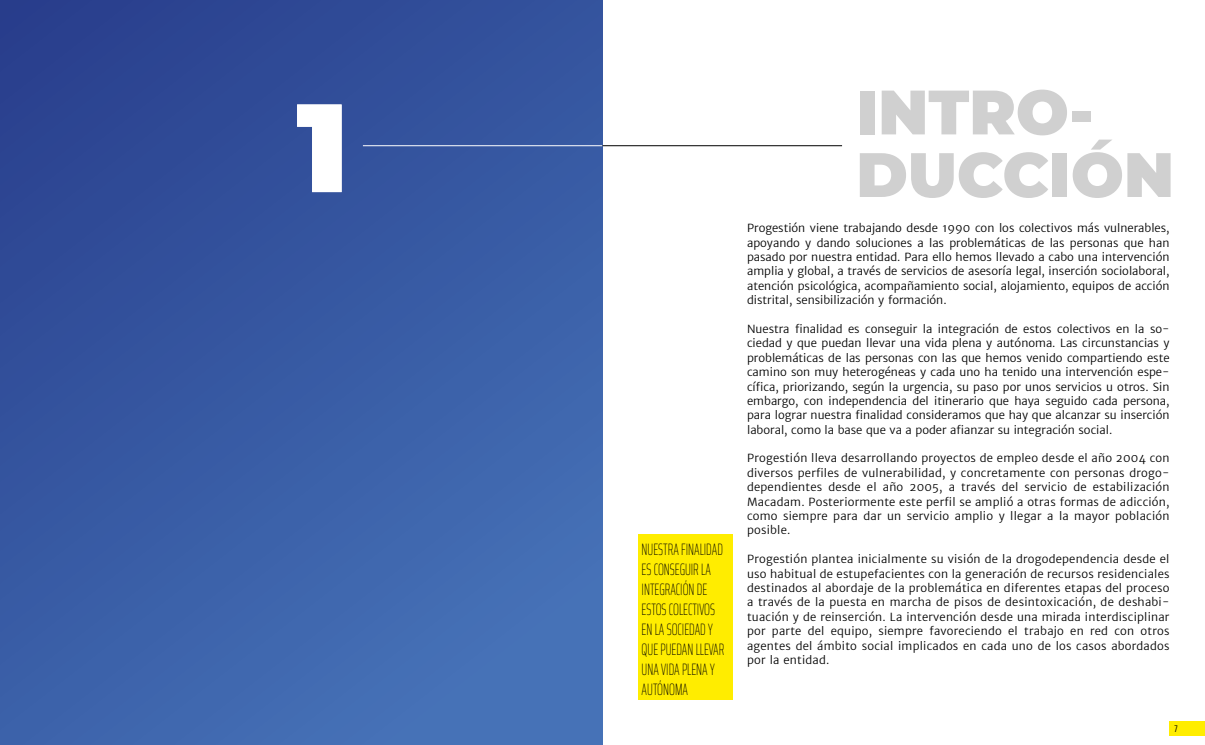
<style>
.page{position:relative;width:1205px;height:745px;background:#fff}
.page>*{position:absolute;margin:0;border:0;box-sizing:border-box;transform-origin:0 0}
.t1{font:900 125px "Montserrat";color:#fff}
.t2{font:900 62.5px "Montserrat";color:#d0d0d0}
.t3{font:100 extra-condensed 16.5px/20px "Saira";color:#000;scale:.83 1}
.t4{font:300 11.25px/14.4px "Merriweather Sans";letter-spacing:.01em;color:#000;text-align:justify}
.t5{font:extra-condensed 9.62px "Saira";color:#000}
</style>
<div class="page">
<div style="left:0;top:0;width:602px;height:744px;background:linear-gradient(to bottom,#2e4894,#436eb4)"></div>
<hr style="left:363px;top:145px;width:239px;height:1px;background:#fff">
<hr style="left:602px;top:145px;width:240px;height:1px;background:#000">
<div style="left:638px;top:534px;width:95px;height:165px;background:#ffed00"></div>
<div style="left:1169px;top:721px;width:36px;height:14px;background:#ffed00"></div>
<h1 class="t1" style="left:296px;top:54px;width:54px">1</h1>
<h3 class="t3" style="left:642px;top:538px;width:101px">NUESTRA FINALIDAD<br>ES CONSEGUIR LA<br>INTEGRACIÓN DE<br>ESTOS COLECTIVOS<br>EN LA SOCIEDAD Y<br>QUE PUEDAN LLEVAR<br>UNA VIDA PLENA Y<br>AUTÓNOMA</h3>
<h2 class="t2" style="left:856px;top:65px;width:238px">INTRO-</h2>
<h2 class="t2" style="left:856px;top:128px;width:319px">DUCCIÓN</h2>
<p class="t4" style="left:747px;top:221px;width:424px">Progestión viene trabajando desde 1990 con los colectivos más vulnerables, apoyando y dando soluciones a las problemáticas de las personas que han pasado por nuestra entidad. Para ello hemos llevado a cabo una intervención amplia y global, a través de servicios de asesoría legal, inserción sociolaboral, atención psicológica, acompañamiento social, alojamiento, equipos de acción distrital, sensibilización y formación.</p>
<p class="t4" style="left:747px;top:321px;width:424px">Nuestra finalidad es conseguir la integración de estos colectivos en la so&shy;ciedad y que puedan llevar una vida plena y autónoma. Las circunstancias y problemáticas de las personas con las que hemos venido compartiendo este camino son muy heterogéneas y cada uno ha tenido una intervención espe&shy;cífica, priorizando, según la urgencia, su paso por unos servicios u otros. Sin embargo, con independencia del itinerario que haya seguido cada persona, para lograr nuestra finalidad consideramos que hay que alcanzar su inserción laboral, como la base que va a poder afianzar su integración social.</p>
<p class="t4" style="left:747px;top:451px;width:424px">Progestión lleva desarrollando proyectos de empleo desde el año 2004 con diversos perfiles de vulnerabilidad, y concretamente con personas drogo&shy;dependientes desde el año 2005, a través del servicio de estabilización Macadam. Posteriormente este perfil se amplió a otras formas de adicción, como siempre para dar un servicio amplio y llegar a la mayor población posible.</p>
<p class="t4" style="left:747px;top:551px;width:424px">Progestión plantea inicialmente su visión de la drogodependencia desde el uso habitual de estupefacientes con la generación de recursos residenciales destinados al abordaje de la problemática en diferentes etapas del proceso a través de la puesta en marcha de pisos de desintoxicación, de deshabi&shy;tuación y de reinserción. La intervención desde una mirada interdisciplinar por parte del equipo, siempre favoreciendo el trabajo en red con otros agentes del ámbito social implicados en cada uno de los casos abordados por la entidad.</p>
<p class="t5" style="left:1174px;top:721px;width:5px">7</p>
</div>
